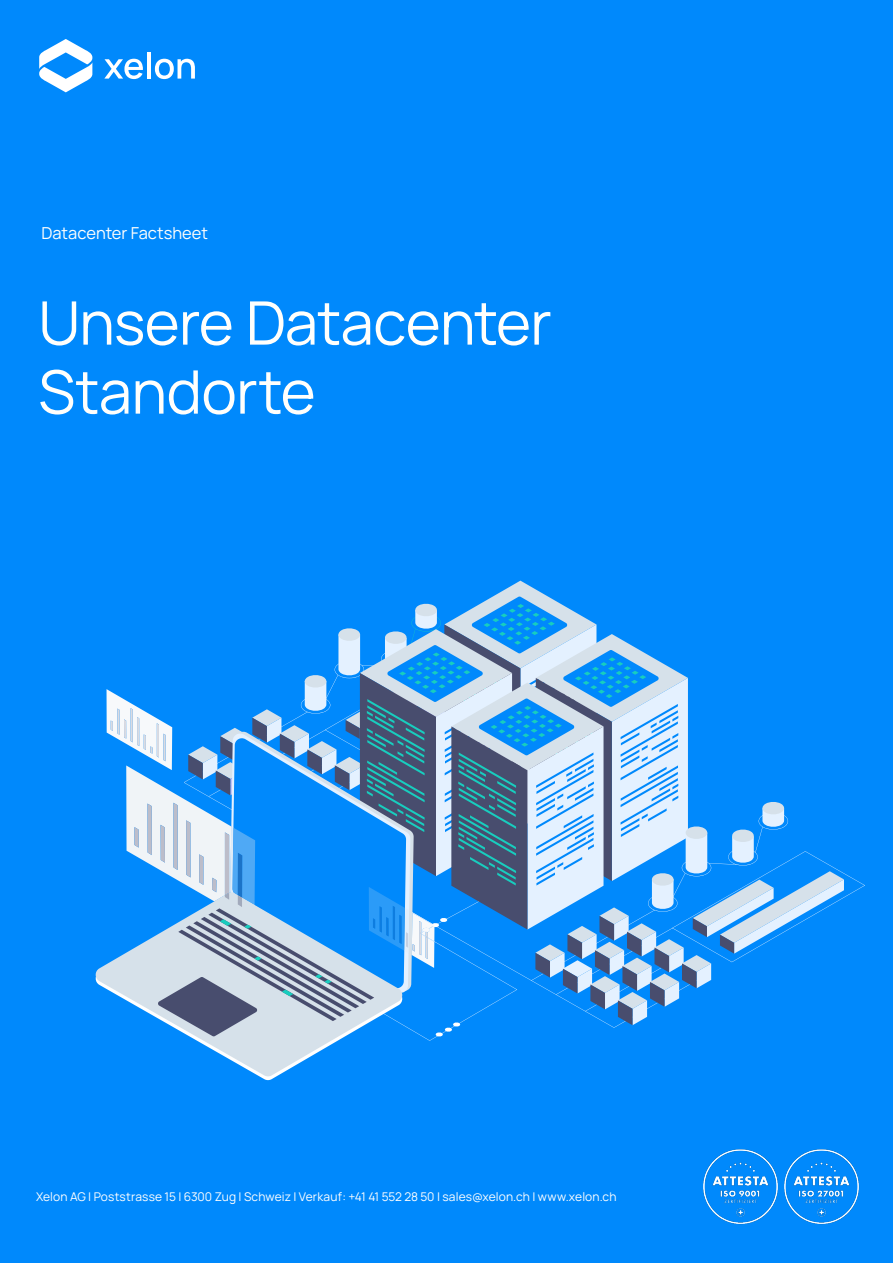
<style>
.page{position:relative;width:893px;height:1263px;background:#0089fc}
.page>*{position:absolute;margin:0;border:0;box-sizing:border-box;transform-origin:0 0}
.t1{font:60px/69px "Manrope";letter-spacing:-.015em;color:#fffffc}
.t2{font:16.5px "Manrope";color:#fffffc}
.t3{font:12px "Manrope";letter-spacing:.01em;color:#fff}
</style>
<div class="page">
<svg style="left:39px;top:39px;width:53px;height:53px"></svg>
<svg style="left:104px;top:59px;width:39px;height:20px"></svg>
<hr style="left:147px;top:52px;width:4px;height:27px;background:#fff">
<svg style="left:155px;top:59px;width:40px;height:20px"></svg>
<svg style="left:96px;top:964px;width:241px;height:113px"></svg>
<svg style="left:107px;top:581px;width:758px;height:460px"></svg>
<img style="left:784px;top:1149px;width:75px;height:76px">
<img style="left:703px;top:1149px;width:76px;height:76px">
<h2 class="t2" style="left:41px;top:220px;width:168px">Datacenter Factsheet</h2>
<h1 class="t1" style="left:38px;top:285px;width:515px">Unsere Datacenter<br>Standorte</h1>
<p class="t3" style="left:36px;top:1188px;width:582px">Xelon AG | Poststrasse 15 | 6300 Zug | Schweiz | Verkauf: +41 41 552 28 50 | sales@xelon.ch | www.xelon.ch</p>
</div>
